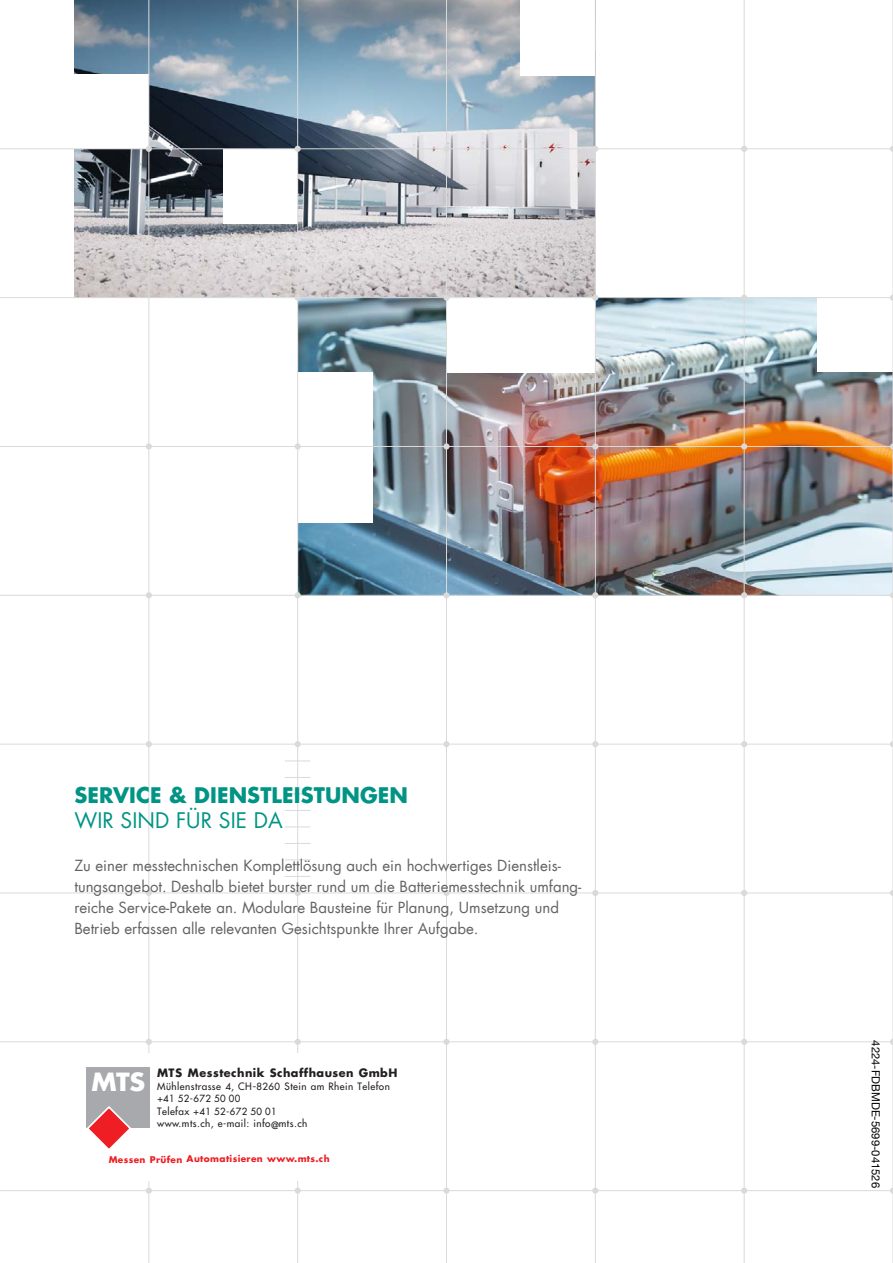
<style>
.page{position:relative;width:893px;height:1263px;background:#fff}
.page>*{position:absolute;margin:0;border:0;box-sizing:border-box;transform-origin:0 0}
.t1{font:700 24.45px "Futura";color:#fff;scale:1.05 1}
.t2{font:700 21px "Futura LT";letter-spacing:.005em;color:#009484}
.t3{font:21px "Futura LT";letter-spacing:.005em;color:#009484}
.t4{font:15px/21px "Futura LT";color:#646363}
.t5{font:700 11.25px "Futura";letter-spacing:.04em;color:#231f20}
.t6{font:11.25px "Helvetica Neue LT";color:#000}
.t7{font:9.9px "Futura";letter-spacing:.045em;color:#231f20}
.t8{font:9.6px/12.6px "Futura";letter-spacing:.045em;color:#231f20}
.t9{font:700 9px "Futura";letter-spacing:.04em;color:#ee1e24}
.s1{font-size:9.6px}
.s2{font-size:10.05px}
.s3{font-size:9.9px}
</style>
<div class="page">
<img style="left:0;top:0;width:893px;height:1263px">
<div style="left:71px;top:1053px;width:340px;height:127px;background:#fff"></div>
<div style="left:86px;top:1067px;width:64px;height:61px;background:#a8a9ad"></div>
<svg style="left:87px;top:1106px;width:44px;height:43px"></svg>
<h2 class="t2" style="left:74px;top:781px;width:335px">SERVICE &amp; DIENSTLEISTUNGEN</h2>
<h2 class="t3" style="left:74px;top:807px;width:210px">WIR SIND FÜR SIE DA</h2>
<p class="t4" style="left:74px;top:855px;width:508px">Zu einer messtechnischen Komplettlösung auch ein hochwertiges Dienstleis&shy;tungsangebot. Deshalb bietet burster rund um die Batteriemesstechnik umfang&shy;reiche Service-Pakete an. Modulare Bausteine für Planung, Umsetzung und Betrieb erfassen alle relevanten Gesichtspunkte Ihrer Aufgabe.</p>
<p class="t5" style="left:157px;top:1067px;width:242px">MTS Messtechnik Schaffhausen GmbH</p>
<p class="t7" style="left:157px;top:1081px;width:234px">Mühlenstrasse <span class="s1">4</span><span class="s2">,</span> CH<span class="s2">-</span><span class="s1">8260</span> Stein am Rhein Telefon</p>
<p class="t8" style="left:157px;top:1093px;width:121px"><span class="s2">+</span>41 52-672 50 00<br><span class="s3">Telefax</span> <span class="s2">+</span>41 52-672 50 01</p>
<p class="t7" style="left:157px;top:1118px;width:152px">www.mts.ch, e-mail: info@mts.ch</p>
<p class="t9" style="left:109px;top:1154px;width:222px">Messen Prüfen Automatisieren www.mts.ch</p>
<h1 class="t1" style="left:91px;top:1070px;width:53px">MTS</h1>
<p class="t6" style="left:882px;top:1040px;width:149px;rotate:90deg">4224-FDBMDE-5699-041526</p>
</div>
